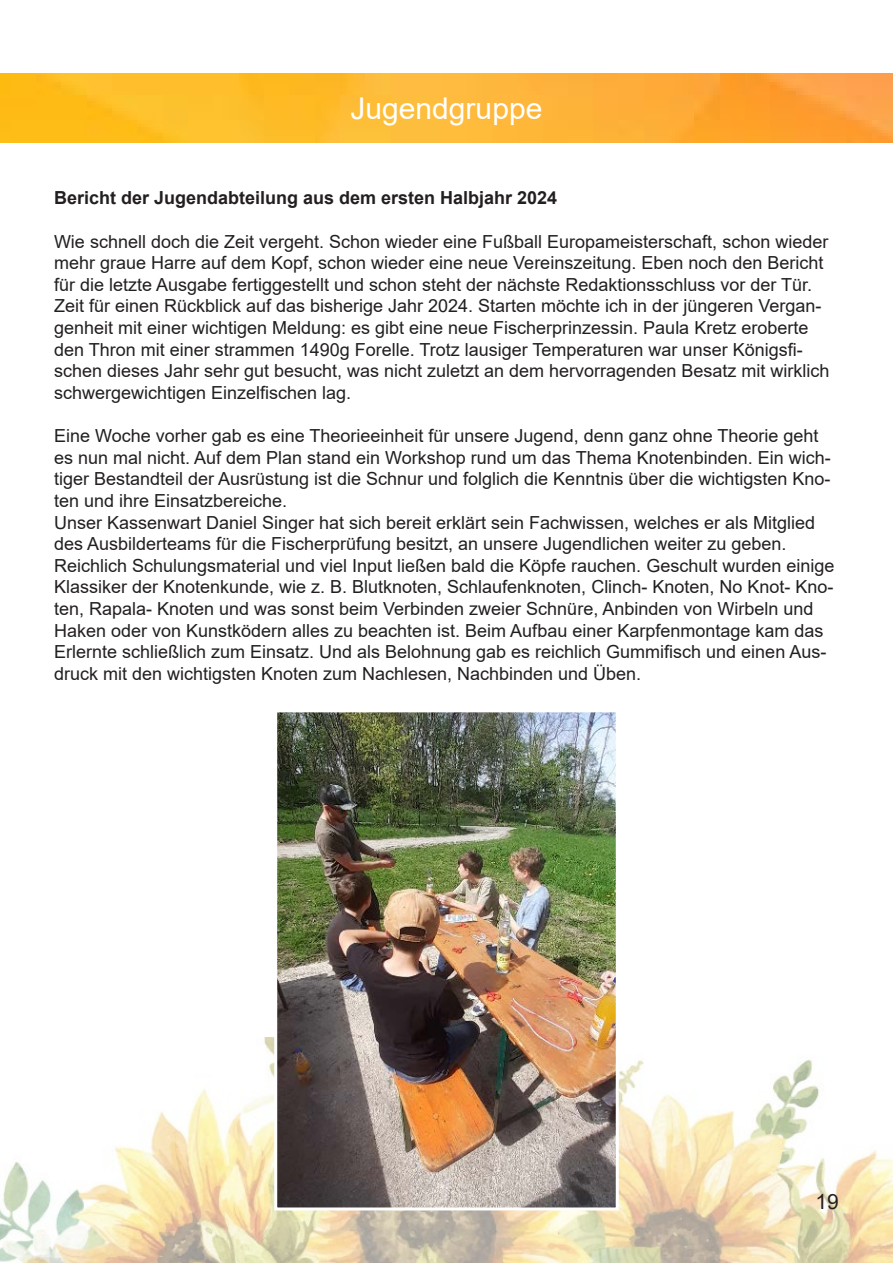
<style>
.page{position:relative;width:893px;height:1263px;background:#fff}
.page>*{position:absolute;margin:0;border:0;box-sizing:border-box;transform-origin:0 0}
.t1{font:30px "Arial";color:#fff}
.t2{font:21px "Arial";color:#231f20}
.t3{font:18px/21.6px "Arial";color:#231f20}
.t4{font:700 18px "Arial";color:#231f20}
</style>
<div class="page">
<img style="left:0;top:73px;width:893px;height:69px">
<img style="left:0;top:1037px;width:893px;height:226px">
<img style="left:278px;top:713px;width:337px;height:493px">
<div style="left:274px;top:709px;width:345px;height:501px;border:3px solid #fff"></div>
<p class="t1" style="left:351px;top:87px;width:193px">Jugendgruppe</p>
<p class="t4" style="left:54px;top:185px;width:505px">Bericht der Jugendabteilung aus dem ersten Halbjahr 2024</p>
<p class="t3" style="left:54px;top:230px;width:776px">Wie schnell doch die Zeit vergeht. Schon wieder eine Fußball Europameisterschaft, schon wieder mehr graue Harre auf dem Kopf, schon wieder eine neue Vereinszeitung. Eben noch den Bericht für die letzte Ausgabe fertiggestellt und schon steht der nächste Redaktionsschluss vor der Tür.</p>
<p class="t3" style="left:54px;top:295px;width:777px">Zeit für einen Rückblick auf das bisherige Jahr 2024. Starten möchte ich in der jüngeren Vergan&shy;genheit mit einer wichtigen Meldung: es gibt eine neue Fischerprinzessin. Paula Kretz eroberte den Thron mit einer strammen 1490g Forelle. Trotz lausiger Temperaturen war unser Königsfi&shy;schen dieses Jahr sehr gut besucht, was nicht zuletzt an dem hervorragenden Besatz mit wirklich schwergewichtigen Einzelfischen lag.</p>
<p class="t3" style="left:54px;top:425px;width:778px">Eine Woche vorher gab es eine Theorieeinheit für unsere Jugend, denn ganz ohne Theorie geht es nun mal nicht. Auf dem Plan stand ein Workshop rund um das Thema Knotenbinden. Ein wich&shy;tiger Bestandteil der Ausrüstung ist die Schnur und folglich die Kenntnis über die wichtigsten Kno&shy;ten und ihre Einsatzbereiche.</p>
<p class="t3" style="left:54px;top:511px;width:782px">Unser Kassenwart Daniel Singer hat sich bereit erklärt sein Fachwissen, welches er als Mitglied des Ausbilderteams für die Fischerprüfung besitzt, an unsere Jugendlichen weiter zu geben.<br>Reichlich Schulungsmaterial und viel Input ließen bald die Köpfe rauchen. Geschult wurden einige Klassiker der Knotenkunde, wie z. B. Blutknoten, Schlaufenknoten, Clinch- Knoten, No Knot- Kno&shy;ten, Rapala- Knoten und was sonst beim Verbinden zweier Schnüre, Anbinden von Wirbeln und Haken oder von Kunstködern alles zu beachten ist. Beim Aufbau einer Karpfenmontage kam das Erlernte schließlich zum Einsatz. Und als Belohnung gab es reichlich Gummifisch und einen Aus&shy;druck mit den wichtigsten Knoten zum Nachlesen, Nachbinden und Üben.</p>
<p class="t2" style="left:816px;top:1187px;width:25px">19</p>
</div>
